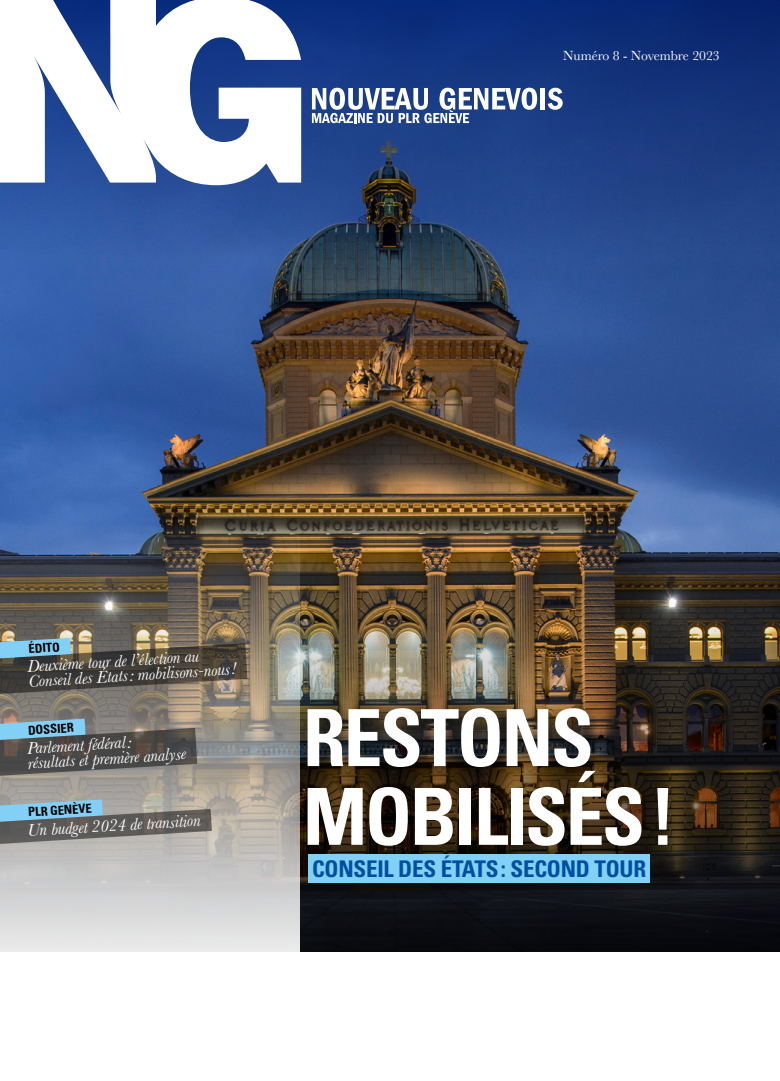
<style>
.page{position:relative;width:780px;height:1081px;background:#fff}
.page>*{position:absolute;margin:0;border:0;box-sizing:border-box;transform-origin:0 0}
.texte_courant{font:700 condensed 78.75px "Univers LT Std";letter-spacing:-.03em;color:#fff}
.t1{font:700 condensed 23px "Univers LT Std";letter-spacing:-.01em;color:#0050a0}
.t2{font:italic 17.5px/15.1px "Baskerville";color:#fff}
.t3{font:13.75px "Baskerville";color:#fff}
.t4{font:700 condensed 12.5px "Univers LT Std";color:#000}
</style>
<div class="page">
<img style="left:0;top:279px;width:780px;height:292px">
<img style="left:299px;top:571px;width:481px;height:381px">
<img style="left:0;top:523px;width:299px;height:429px">
<svg style="left:0;top:718px;width:197px;height:59px;background:#666c6d"></svg>
<svg style="left:0;top:799px;width:212px;height:46px;background:#828d8f"></svg>
<svg style="left:0;top:638px;width:247px;height:57px;background:#5e5d57"></svg>
<div style="left:279px;top:681px;width:416px;height:192px;background:#000;opacity:.4"></div>
<svg style="left:0;top:0;width:780px;height:279px;background:#204184"></svg>
<svg style="left:0;top:0;width:301px;height:185px"></svg>
<div style="left:540px;top:88px;width:5px;height:21px;background:#fff"></div>
<svg style="left:547px;top:88px;width:15px;height:22px"></svg>
<svg style="left:312px;top:88px;width:225px;height:35px"></svg>
<div style="left:308px;top:854px;width:341px;height:29px;background:#82d0f5"></div>
<p class="t3" style="left:563px;top:47px;width:158px">Numéro 8 - Novembre 2023</p>
<p class="t4" style="left:28px;top:641px;width:33px;rotate:-4deg">ÉDITO</p>
<p class="t2" style="left:27px;top:659px;width:209px;rotate:-4deg">Deuxième tour de l’élection au<br>Conseil des États: mobilisons-nous!</p>
<p class="t4" style="left:27px;top:723px;width:47px;rotate:-4deg">DOSSIER</p>
<p class="t2" style="left:26px;top:741px;width:106px;rotate:-4deg">Parlement fédéral:</p>
<p class="t2" style="left:27px;top:756px;width:160px;rotate:-4deg">résultats et première analyse</p>
<p class="t4" style="left:28px;top:804px;width:65px;rotate:-4deg">PLR GENÈVE</p>
<p class="t2" style="left:27px;top:824px;width:175px;rotate:-4deg">Un budget 2024 de transition</p>
<p class="texte_courant" style="left:303px;top:690px;width:292px">RESTONS</p>
<p class="texte_courant" style="left:303px;top:768px;width:374px">MOBILISÉS!</p>
<p class="t1" style="left:312px;top:854px;width:336px">CONSEIL DES ÉTATS: SECOND TOUR</p>
</div>
